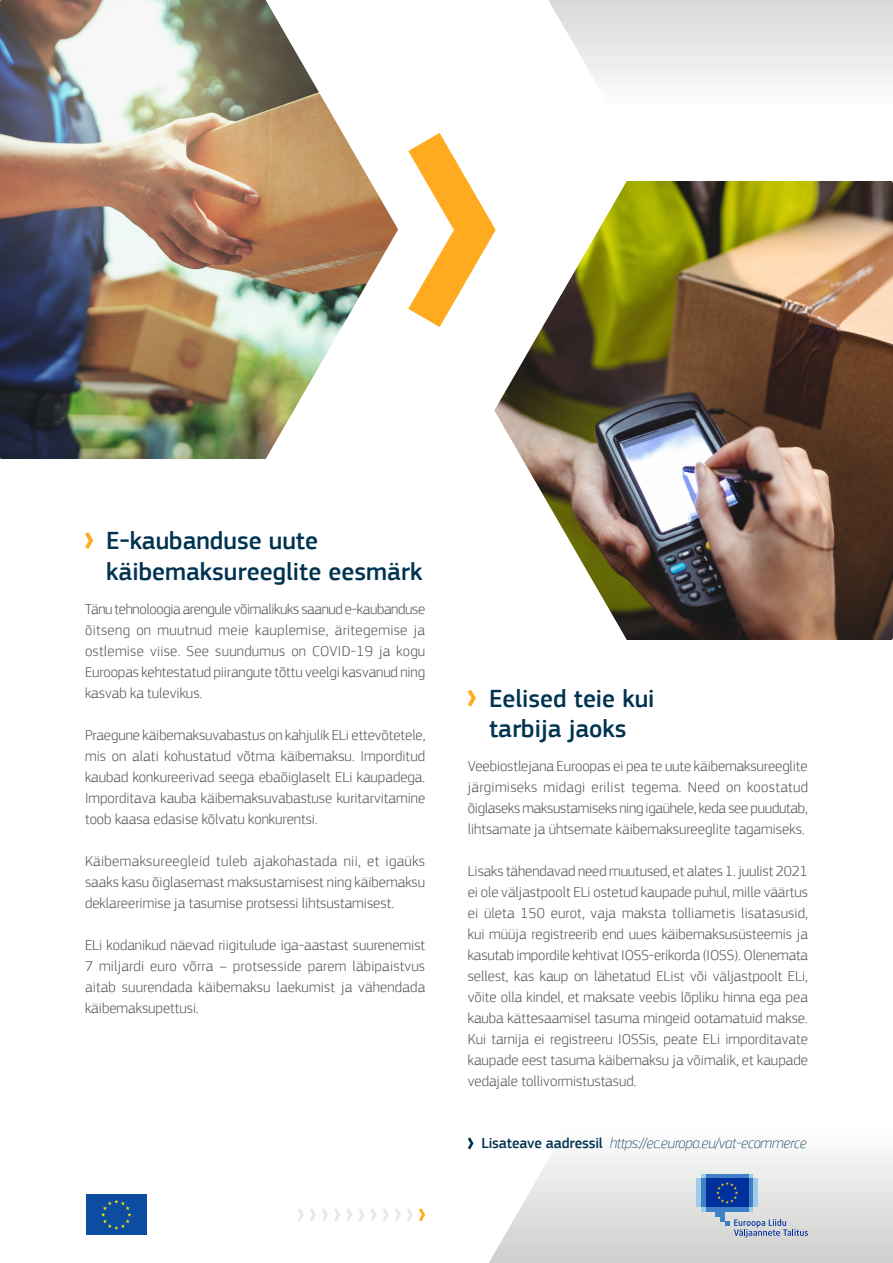
<style>
.page{position:relative;width:893px;height:1263px;background:#fff}
.page>*{position:absolute;margin:0;border:0;box-sizing:border-box;transform-origin:0 0}
.t1{font:500 25.5px/30.6px "PF Square Sans Pro";color:#003351}
.t2{font:300 15px/21px "PF Square Sans Pro";color:#57585a;text-align:justify}
.t3{font:italic 100 15px "PF Square Sans Pro";letter-spacing:-.01em;color:#003351}
.s1{font-weight:500;font-style:normal}
</style>
<div class="page">
<svg style="left:489px;top:1152px;width:404px;height:111px"></svg>
<svg style="left:548px;top:0;width:345px;height:84px"></svg>
<svg style="left:85px;top:532px;width:8px;height:17px"></svg>
<svg style="left:468px;top:690px;width:8px;height:17px"></svg>
<svg style="left:468px;top:1137px;width:6px;height:12px"></svg>
<svg style="left:408px;top:133px;width:86px;height:194px"></svg>
<img style="left:0;top:0;width:398px;height:459px">
<img style="left:494px;top:181px;width:399px;height:459px">
<div style="left:85px;top:1193px;width:63px;height:43px;background:#0d4da1"></div>
<svg style="left:101px;top:1199px;width:31px;height:31px"></svg>
<svg style="left:395px;top:1209px;width:6px;height:12px"></svg>
<svg style="left:407px;top:1209px;width:6px;height:12px"></svg>
<svg style="left:419px;top:1208px;width:6px;height:13px"></svg>
<svg style="left:346px;top:1208px;width:6px;height:13px"></svg>
<svg style="left:358px;top:1208px;width:31px;height:13px"></svg>
<svg style="left:322px;top:1209px;width:6px;height:12px"></svg>
<svg style="left:334px;top:1208px;width:6px;height:13px"></svg>
<svg style="left:298px;top:1209px;width:6px;height:12px"></svg>
<svg style="left:310px;top:1209px;width:6px;height:12px"></svg>
<div style="left:701px;top:1207px;width:52px;height:5px;background:#a1cce8"></div>
<div style="left:706px;top:1207px;width:42px;height:5px;background:#4080c7"></div>
<div style="left:748px;top:1178px;width:5px;height:29px;background:#4080c7"></div>
<div style="left:753px;top:1178px;width:5px;height:29px;background:#a1cce8"></div>
<div style="left:701px;top:1178px;width:5px;height:29px;background:#4080c7"></div>
<div style="left:696px;top:1178px;width:5px;height:29px;background:#a1cce8"></div>
<div style="left:715px;top:1207px;width:10px;height:9px;background:#4080c7"></div>
<div style="left:720px;top:1207px;width:5px;height:14px;background:#4080c7"></div>
<div style="left:706px;top:1178px;width:42px;height:29px;background:#00309e"></div>
<svg style="left:701px;top:1174px;width:52px;height:30px"></svg>
<svg style="left:725px;top:1219px;width:83px;height:19px"></svg>
<p class="t1" style="left:106px;top:526px;width:318px">E‑kaubanduse uute käibemaksureeglite eesmärk</p>
<p class="t2" style="left:85px;top:598px;width:342px">Tänu tehnoloogia arengule võimalikuks saanud e‑kaubanduse õitseng on muutnud meie kauplemise, äritegemise ja ostlemise viise. See suundumus on COVID‑19 ja kogu Euroopas kehtestatud piirangute tõttu veelgi kasvanud ning kasvab ka tulevikus.</p>
<p class="t2" style="left:85px;top:724px;width:342px">Praegune käibemaksuvabastus on kahjulik ELi ettevõtetele, mis on alati kohustatud võtma käibemaksu. Imporditud kaubad konkureerivad seega ebaõiglaselt ELi kaupadega.<br>Imporditava kauba käibemaksuvabastuse kuritarvitamine toob kaasa edasise kõlvatu konkurentsi.</p>
<p class="t2" style="left:85px;top:850px;width:342px">Käibemaksureegleid tuleb ajakohastada nii, et igaüks saaks kasu õiglasemast maksustamisest ning käibemaksu deklareerimise ja tasumise protsessi lihtsustamisest.</p>
<p class="t2" style="left:85px;top:934px;width:342px">ELi kodanikud näevad riigitulude iga-aastast suurenemist 7 miljardi euro võrra – protsesside parem läbipaistvus aitab suurendada käibemaksu laekumist ja vähendada käibemaksupettusi.</p>
<p class="t1" style="left:489px;top:683px;width:167px">Eelised teie kui tarbija jaoks</p>
<p class="t2" style="left:468px;top:756px;width:342px">Veebiostlejana Euroopas ei pea te uute käibemaksureeglite järgimiseks midagi erilist tegema. Need on koostatud õiglaseks maksustamiseks ning igaühele, keda see puudutab, lihtsamate ja ühtsemate käibemaksureeglite tagamiseks.</p>
<p class="t2" style="left:468px;top:861px;width:342px">Lisaks tähendavad need muutused, et alates 1. juulist 2021 ei ole väljastpoolt ELi ostetud kaupade puhul, mille väärtus ei ületa 150 eurot, vaja maksta tolliametis lisatasusid, kui müüja registreerib end uues käibemaksusüsteemis ja kasutab impordile kehtivat IOSS-erikorda (IOSS). Olenemata sellest, kas kaup on lähetatud EList või väljastpoolt ELi, võite olla kindel, et maksate veebis lõpliku hinna ega pea kauba kättesaamisel tasuma mingeid ootamatuid makse.<br>Kui tarnija ei registreeru IOSSis, peate ELi imporditavate kaupade eest tasuma käibemaksu ja võimalik, et kaupade vedajale tollivormistustasud.</p>
<p class="t3" style="left:481px;top:1134px;width:327px"><span class="s1">Lisateave aadressil</span> https://ec.europa.eu/vat-ecommerce</p>
</div>
